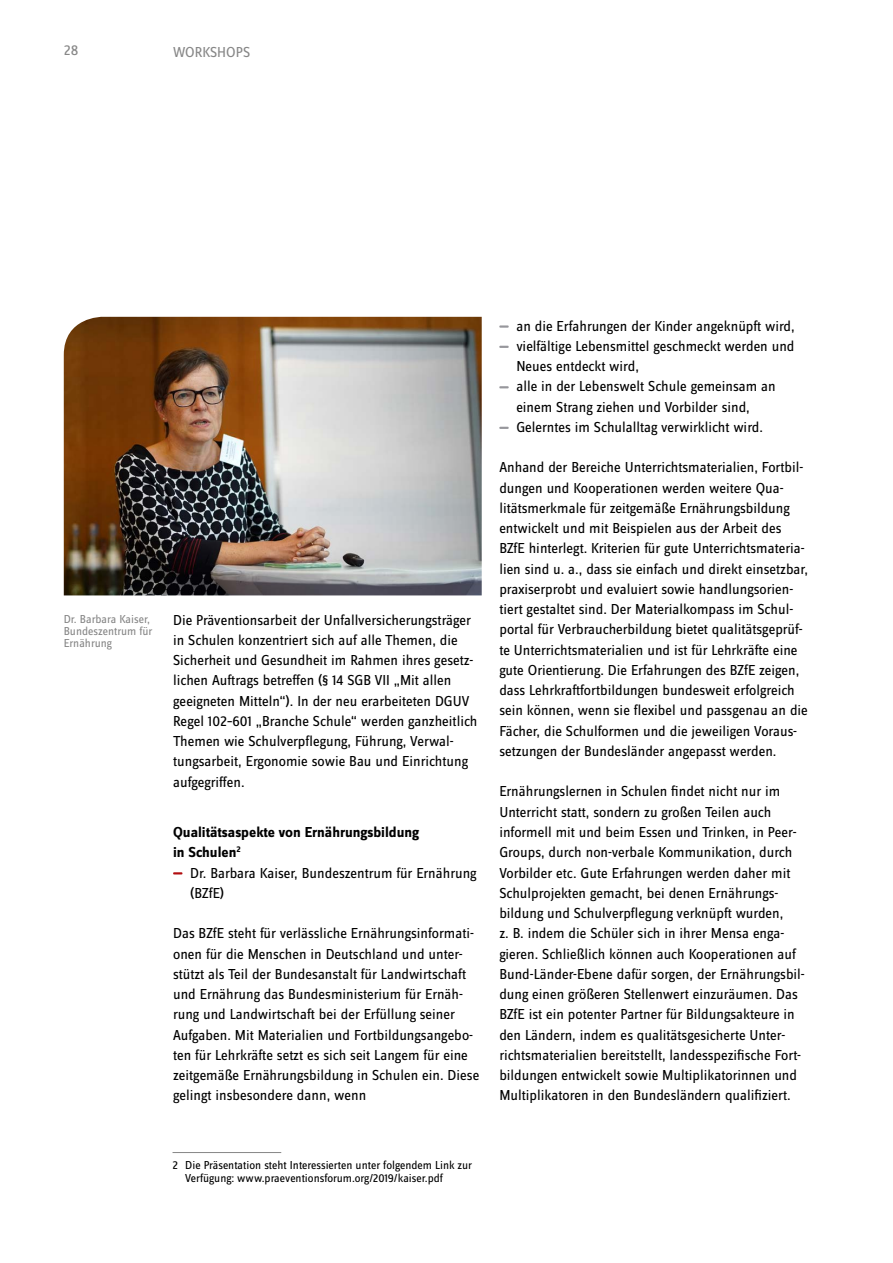
<style>
.page{position:relative;width:893px;height:1263px;background:#fff}
.page>*{position:absolute;margin:0;border:0;box-sizing:border-box;transform-origin:0 0}
.Body{font:15px/20.2px "Zine Sans Dis";color:#000}
.Bullet{font:15px/20.2px "Zine Sans Dis";color:#000}
.Person_im_WS{font:15px/20.2px "Zine Sans Dis";color:#000}
.Ü4{font:700 15px/20.2px "Zine Sans Dis";color:#000}
.t1{font:15px "Zine Sans Dis";color:#878787}
.t2{font:12px/13.5px "Zine Sans Dis";color:#000}
.t3{font:12px/12px "Zine Sans Dis";color:#878787}
</style>
<div class="page">
<svg style="left:173px;top:872px;width:9px;height:2px"></svg>
<svg style="left:499px;top:325px;width:10px;height:3px"></svg>
<svg style="left:499px;top:346px;width:10px;height:2px"></svg>
<svg style="left:499px;top:386px;width:10px;height:2px"></svg>
<svg style="left:499px;top:427px;width:10px;height:2px"></svg>
<hr style="left:173px;top:1152px;width:108px;height:1px;background:#878787">
<img style="left:64px;top:317px;width:418px;height:278px">
<p class="t1" style="left:64px;top:43px;width:16px">28</p>
<p class="t1" style="left:173px;top:45px;width:79px">WORKSHOPS</p>
<p class="t3" style="left:64px;top:614px;width:90px">Dr. Barbara Kaiser,<br>Bundeszentrum für<br>Ernährung</p>
<p class="Body" style="left:173px;top:610px;width:306px">Die Präventionsarbeit der Unfallversicherungsträger in Schulen konzentriert sich auf alle Themen, die Sicherheit und Gesundheit im Rahmen ihres gesetz&shy;lichen Auftrags betreffen (§ 14 SGB VII „Mit allen geeigneten Mitteln“). In der neu erarbeiteten DGUV Regel 102–601 „Branche Schule“ werden ganzheitlich Themen wie Schulverpflegung, Führung, Verwal&shy;tungsarbeit, Ergonomie sowie Bau und Einrichtung aufgegriffen.</p>
<p class="Ü4" style="left:173px;top:823px;width:248px">Qualitätsaspekte von Ernährungsbildung in Schulen<sup>2</sup></p>
<p class="Person_im_WS" style="left:190px;top:863px;width:288px">Dr. Barbara Kaiser, Bundeszentrum für Ernährung (BZfE)</p>
<p class="Body" style="left:173px;top:924px;width:308px">Das BZfE steht für verlässliche Ernährungsinformati&shy;onen für die Menschen in Deutschland und unter&shy;stützt als Teil der Bundesanstalt für Landwirtschaft und Ernährung das Bundesministerium für Ernäh&shy;rung und Landwirtschaft bei der Erfüllung seiner Aufgaben. Mit Materialien und Fortbildungsangebo&shy;ten für Lehrkräfte setzt es sich seit Langem für eine zeitgemäße Ernährungsbildung in Schulen ein. Diese gelingt insbesondere dann, wenn</p>
<p class="Bullet" style="left:516px;top:316px;width:280px">an die Erfahrungen der Kinder angeknüpft wird,</p>
<p class="Bullet" style="left:516px;top:336px;width:280px">vielfältige Lebensmittel geschmeckt werden und<br>Neues entdeckt wird,</p>
<p class="Bullet" style="left:516px;top:377px;width:261px">alle in der Lebenswelt Schule gemeinsam an einem Strang ziehen und Vorbilder sind,</p>
<p class="Bullet" style="left:516px;top:417px;width:248px">Gelerntes im Schulalltag verwirklicht wird.</p>
<p class="Body" style="left:499px;top:458px;width:310px">Anhand der Bereiche Unterrichtsmaterialien, Fortbil&shy;dungen und Kooperationen werden weitere Qua&shy;litätsmerkmale für zeitgemäße Ernährungsbildung entwickelt und mit Beispielen aus der Arbeit des BZfE hinterlegt. Kriterien für gute Unterrichtsmateria&shy;lien sind u. a., dass sie einfach und direkt einsetzbar, praxiserprobt und evaluiert sowie handlungsorien&shy;tiert gestaltet sind. Der Materialkompass im Schul&shy;portal für Verbraucherbildung bietet qualitätsgeprüf&shy;te Unterrichtsmaterialien und ist für Lehrkräfte eine gute Orientierung. Die Erfahrungen des BZfE zeigen, dass Lehrkraftfortbildungen bundesweit erfolgreich sein können, wenn sie flexibel und passgenau an die Fächer, die Schulformen und die jeweiligen Voraus&shy;setzungen der Bundesländer angepasst werden.</p>
<p class="Body" style="left:499px;top:782px;width:307px">Ernährungslernen in Schulen findet nicht nur im Unterricht statt, sondern zu großen Teilen auch informell mit und beim Essen und Trinken, in Peer-Groups, durch non-verbale Kommunikation, durch Vorbilder etc. Gute Erfahrungen werden daher mit Schulprojekten gemacht, bei denen Ernährungs&shy;bildung und Schulverpflegung verknüpft wurden,<br>z. B. indem die Schüler sich in ihrer Mensa enga&shy;gieren. Schließlich können auch Kooperationen auf Bund-Länder-Ebene dafür sorgen, der Ernährungsbil&shy;dung einen größeren Stellenwert einzuräumen. Das BZfE ist ein potenter Partner für Bildungsakteure in den Ländern, indem es qualitätsgesicherte Unter&shy;richtsmaterialien bereitstellt, landesspezifische Fort&shy;bildungen entwickelt sowie Multiplikatorinnen und Multiplikatoren in den Bundesländern qualifiziert.</p>
<p class="t2" style="left:185px;top:1158px;width:288px;text-indent:-13px">2 Die Präsentation steht Interessierten unter folgendem Link zur<br>Verfügung: www.praeventionsforum.org/2019/kaiser.pdf</p>
</div>
